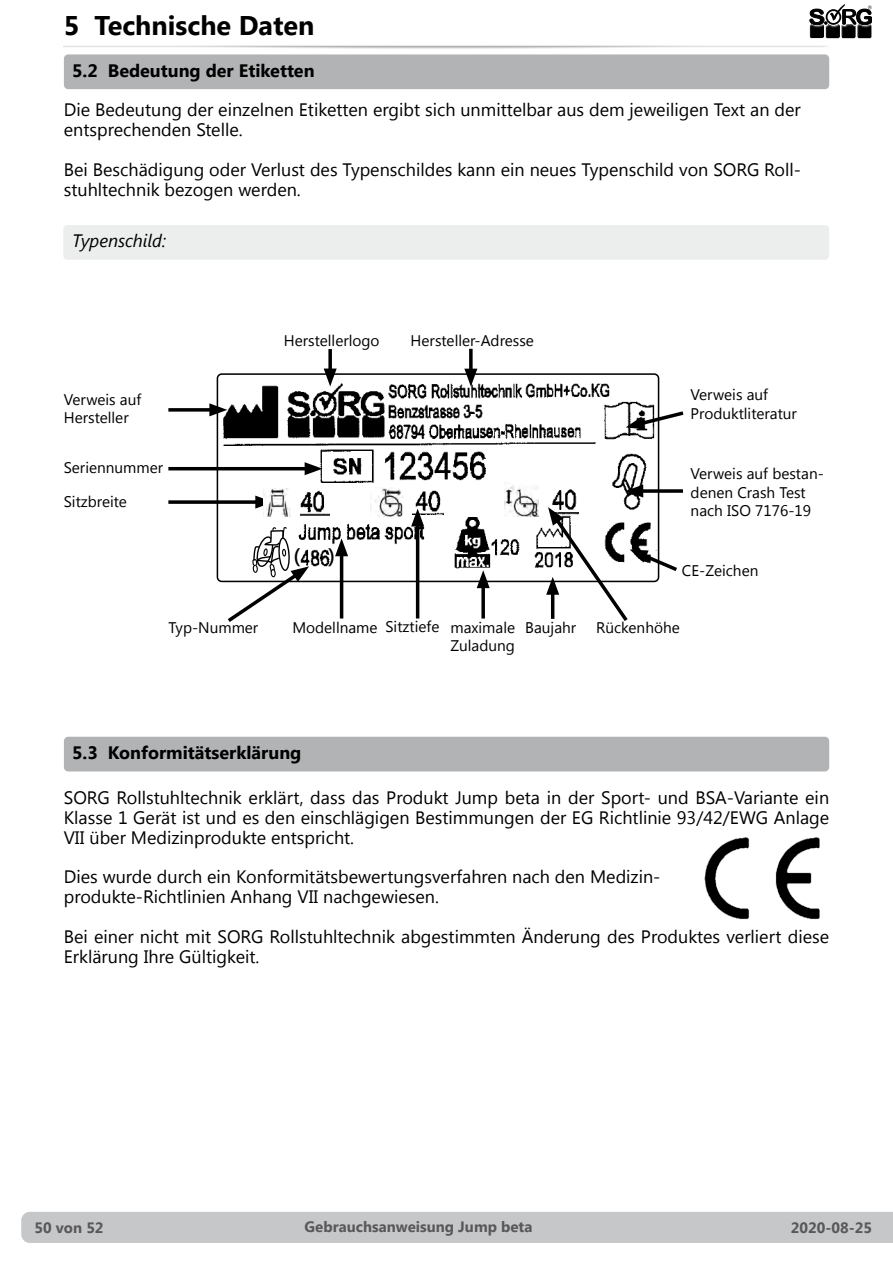
<style>
.page{position:relative;width:893px;height:1263px;background:#fff}
.page>*{position:absolute;margin:0;border:0;box-sizing:border-box;transform-origin:0 0}
.t1{font:700 27px "Segoe UI";color:#000}
.t2{font:600 21px "Segoe UI";color:#000}
.t3{font:18px/19.8px "Segoe UI";color:#000}
.t4{font:700 18px "Segoe UI";color:#000}
.t5{font:italic 18px "Segoe UI";color:#000}
.t6{font:15.45px/18.5px "Segoe UI";color:#000}
.t7{font:700 15px "Segoe UI";color:#58585a}
</style>
<div class="page">
<div style="left:21px;top:1212px;width:872px;height:31px;background:#c6c7c8"></div>
<svg style="left:810px;top:4px;width:62px;height:34px"></svg>
<div style="left:810px;top:23px;width:15px;height:15px;background:#000;opacity:.75"></div>
<img style="left:217px;top:383px;width:438px;height:198px">
<div style="left:217px;top:373px;width:442px;height:209px;border:2px solid #000;border-radius:4px"></div>
<div style="left:220px;top:488px;width:79px;height:35px;background:#fff"></div>
<div style="left:330px;top:488px;width:82px;height:32px;background:#fff"></div>
<div style="left:444px;top:486px;width:105px;height:31px;background:#fff"></div>
<div style="left:63px;top:225px;width:766px;height:35px;background:#eceded;border-radius:4px"></div>
<div style="left:64px;top:54px;width:765px;height:35px;background:#b1b3b4;border-radius:4px"></div>
<svg style="left:469px;top:349px;width:4px;height:20px"></svg>
<svg style="left:464px;top:369px;width:13px;height:18px"></svg>
<svg style="left:626px;top:409px;width:58px;height:20px"></svg>
<svg style="left:643px;top:489px;width:40px;height:4px"></svg>
<svg style="left:625px;top:484px;width:18px;height:14px"></svg>
<hr style="left:416px;top:520px;width:3px;height:98px;background:#000">
<svg style="left:411px;top:509px;width:13px;height:17px"></svg>
<hr style="left:340px;top:550px;width:3px;height:68px;background:#000">
<svg style="left:335px;top:538px;width:13px;height:18px"></svg>
<svg style="left:168px;top:500px;width:87px;height:4px"></svg>
<svg style="left:255px;top:496px;width:8px;height:13px"></svg>
<svg style="left:328px;top:349px;width:4px;height:20px"></svg>
<svg style="left:324px;top:369px;width:13px;height:17px"></svg>
<svg style="left:481px;top:588px;width:4px;height:30px"></svg>
<svg style="left:477px;top:570px;width:13px;height:18px"></svg>
<hr style="left:168px;top:467px;width:143px;height:3px;background:#000">
<svg style="left:305px;top:462px;width:18px;height:13px"></svg>
<svg style="left:546px;top:507px;width:131px;height:114px"></svg>
<svg style="left:168px;top:408px;width:41px;height:4px"></svg>
<svg style="left:209px;top:403px;width:18px;height:13px"></svg>
<div style="left:219px;top:519px;width:77px;height:53px;background:#fff"></div>
<svg style="left:224px;top:526px;width:85px;height:96px"></svg>
<div style="left:64px;top:737px;width:765px;height:34px;background:#b1b3b4;border-radius:4px"></div>
<img style="left:704px;top:837px;width:116px;height:83px">
<img style="left:504px;top:482px;width:34px;height:35px">
<img style="left:264px;top:489px;width:27px;height:28px">
<img style="left:370px;top:487px;width:34px;height:29px">
<div style="left:579px;top:484px;width:29px;height:31px;background:#fff"></div>
<h1 class="t1" style="left:64px;top:6px;width:252px">5 Technische Daten</h1>
<p class="t4" style="left:72px;top:58px;width:244px">5.2 Bedeutung der Etiketten</p>
<p class="t3" style="left:64px;top:99px;width:738px">Die Bedeutung der einzelnen Etiketten ergibt sich unmittelbar aus dem jeweiligen Text an der entsprechenden Stelle.</p>
<p class="t3" style="left:64px;top:159px;width:739px">Bei Beschädigung oder Verlust des Typenschildes kann ein neues Typenschild von SORG Roll&shy;stuhltechnik bezogen werden.</p>
<p class="t5" style="left:72px;top:228px;width:95px">Typenschild:</p>
<p class="t6" style="left:64px;top:390px;width:79px">Verweis auf<br>Hersteller</p>
<p class="t6" style="left:64px;top:458px;width:101px">Seriennummer</p>
<p class="t6" style="left:64px;top:491px;width:65px">Sitzbreite</p>
<p class="t6" style="left:284px;top:331px;width:97px">Herstellerlogo</p>
<p class="t6" style="left:411px;top:330px;width:125px">Hersteller-Adresse</p>
<p class="t2" style="left:293px;top:536px;width:8px">(</p>
<p class="t2" style="left:328px;top:536px;width:8px">)</p>
<p class="t6" style="left:691px;top:385px;width:108px">Verweis auf<br>Produktliteratur</p>
<p class="t6" style="left:691px;top:464px;width:135px">Verweis auf bestan&shy;denen Crash Test nach ISO 7176-19</p>
<p class="t6" style="left:682px;top:560px;width:78px">CE-Zeichen</p>
<p class="t6" style="left:385px;top:617px;width:55px">Sitztiefe</p>
<p class="t6" style="left:596px;top:617px;width:85px">Rückenhöhe</p>
<p class="t6" style="left:168px;top:617px;width:91px">Typ-Nummer</p>
<p class="t6" style="left:525px;top:617px;width:52px">Baujahr</p>
<p class="t6" style="left:450px;top:617px;width:66px">maximale<br>Zuladung</p>
<p class="t6" style="left:292px;top:618px;width:87px">Modellname</p>
<p class="t4" style="left:72px;top:740px;width:231px">5.3 Konformitätserklärung</p>
<p class="t3" style="left:64px;top:787px;width:767px;text-align:justify">SORG Rollstuhltechnik erklärt, dass das Produkt Jump beta in der Sport- und BSA-Variante ein Klasse 1 Gerät ist und es den einschlägigen Bestimmungen der EG Richtlinie 93/42/EWG Anlage VII über Medizinprodukte entspricht.</p>
<p class="t3" style="left:64px;top:866px;width:598px">Dies wurde durch ein Konformitätsbewertungsverfahren nach den Medizin&shy;produkte-Richtlinien Anhang VII nachgewiesen.</p>
<p class="t3" style="left:64px;top:925px;width:767px">Bei einer nicht mit SORG Rollstuhltechnik abgestimmten Änderung des Produktes verliert diese<br>Erklärung Ihre Gültigkeit.</p>
<p class="t7" style="left:35px;top:1216px;width:71px">50 von 52</p>
<p class="t7" style="left:305px;top:1216px;width:229px">Gebrauchsanweisung Jump beta</p>
<p class="t7" style="left:791px;top:1217px;width:83px">2020-08-25</p>
</div>
